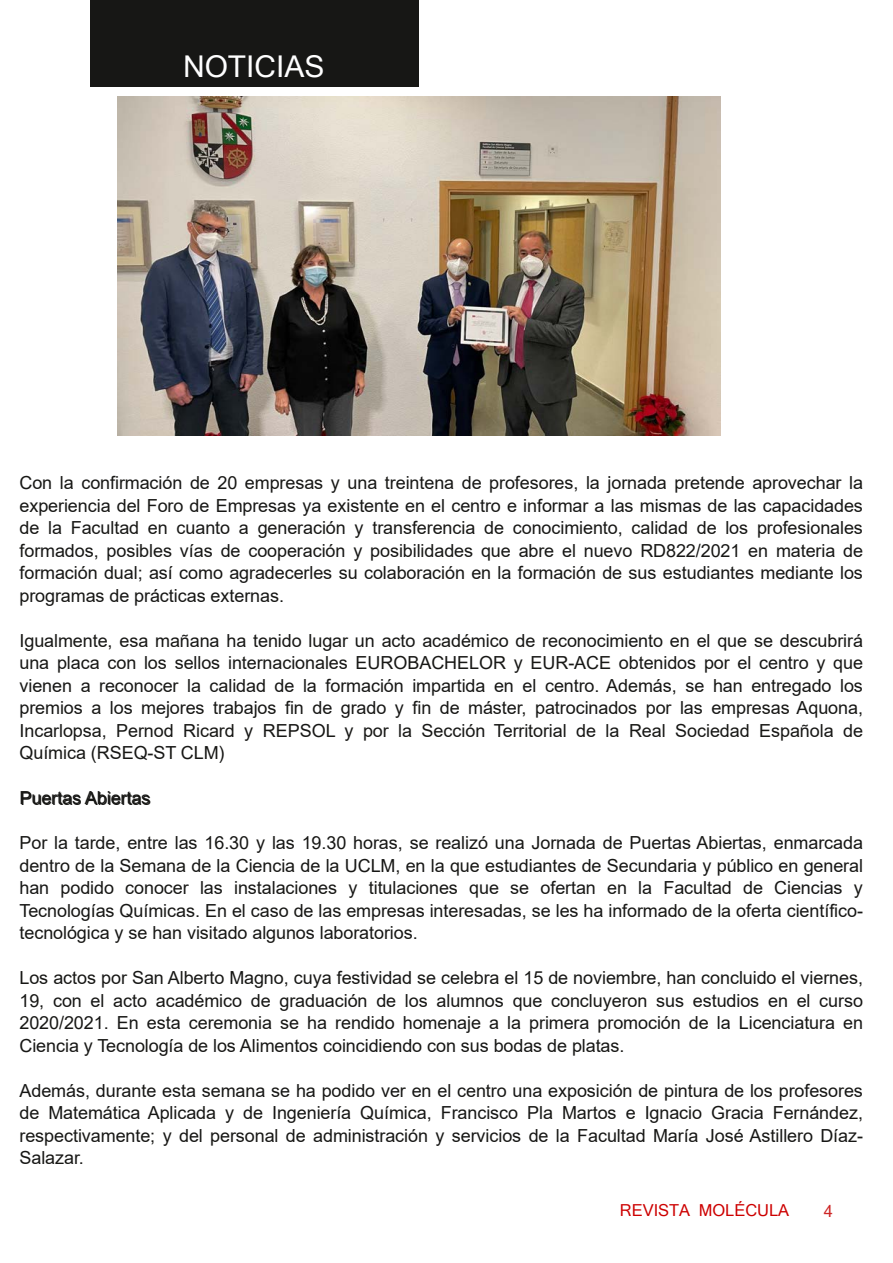
<style>
.page{position:relative;width:893px;height:1263px;background:#fff}
.page>*{position:absolute;margin:0;border:0;box-sizing:border-box;transform-origin:0 0}
.t1{font:30px "Microsoft Sans Serif";color:#fff}
.t2{font:18px/22.5px "Arial";letter-spacing:-.005em;color:#171715;text-align:justify}
.t3{font:16.5px "Microsoft Sans Serif";color:#cd0000}
.t4{font:16.5px "Microsoft Sans Serif";color:#cd2626}
</style>
<div class="page">
<div style="left:90px;top:0;width:328px;height:87px;background:#171715"></div>
<img style="left:118px;top:97px;width:602px;height:339px">
<h1 class="t1" style="left:183px;top:49px;width:143px">NOTICIAS</h1>
<p class="t2" style="left:20px;top:472px;width:845px">Con la confirmación de 20 empresas y una treintena de profesores, la jornada pretende aprovechar la experiencia del Foro de Empresas ya existente en el centro e informar a las mismas de las capacidades de la Facultad en cuanto a generación y transferencia de conocimiento, calidad de los profesionales formados, posibles vías de cooperación y posibilidades que abre el nuevo RD822/2021 en materia de formación dual; así como agradecerles su colaboración en la formación de sus estudiantes mediante los programas de prácticas externas.</p>
<p class="t2" style="left:20px;top:629px;width:845px">Igualmente, esa mañana ha tenido lugar un acto académico de reconocimiento en el que se descubrirá una placa con los sellos internacionales EUROBACHELOR y EUR-ACE obtenidos por el centro y que vienen a reconocer la calidad de la formación impartida en el centro. Además, se han entregado los premios a los mejores trabajos fin de grado y fin de máster, patrocinados por las empresas Aquona, Incarlopsa, Pernod Ricard y REPSOL y por la Sección Territorial de la Real Sociedad Española de Química (RSEQ-ST CLM)</p>
<p class="t2" style="left:20px;top:788px;width:132px">Puertas Abiertas</p>
<p class="t2" style="left:20px;top:832px;width:845px">Por la tarde, entre las 16.30 y las 19.30 horas, se realizó una Jornada de Puertas Abiertas, enmarcada dentro de la Semana de la Ciencia de la UCLM, en la que estudiantes de Secundaria y público en general han podido conocer las instalaciones y titulaciones que se ofertan en la Facultad de Ciencias y Tecnologías Químicas. En el caso de las empresas interesadas, se les ha informado de la oferta científico&shy;tecnológica y se han visitado algunos laboratorios.</p>
<p class="t2" style="left:20px;top:967px;width:845px">Los actos por San Alberto Magno, cuya festividad se celebra el 15 de noviembre, han concluido el viernes, 19, con el acto académico de graduación de los alumnos que concluyeron sus estudios en el curso 2020/2021. En esta ceremonia se ha rendido homenaje a la primera promoción de la Licenciatura en Ciencia y Tecnología de los Alimentos coincidiendo con sus bodas de platas.</p>
<p class="t2" style="left:20px;top:1079px;width:845px">Además, durante esta semana se ha podido ver en el centro una exposición de pintura de los profesores de Matemática Aplicada y de Ingeniería Química, Francisco Pla Martos e Ignacio Gracia Fernández, respectivamente; y del personal de administración y servicios de la Facultad María José Astillero Díaz-Salazar.</p>
<p class="t3" style="left:620px;top:1201px;width:171px">REVISTA MOLÉCULA</p>
<p class="t4" style="left:824px;top:1201px;width:11px">4</p>
</div>
